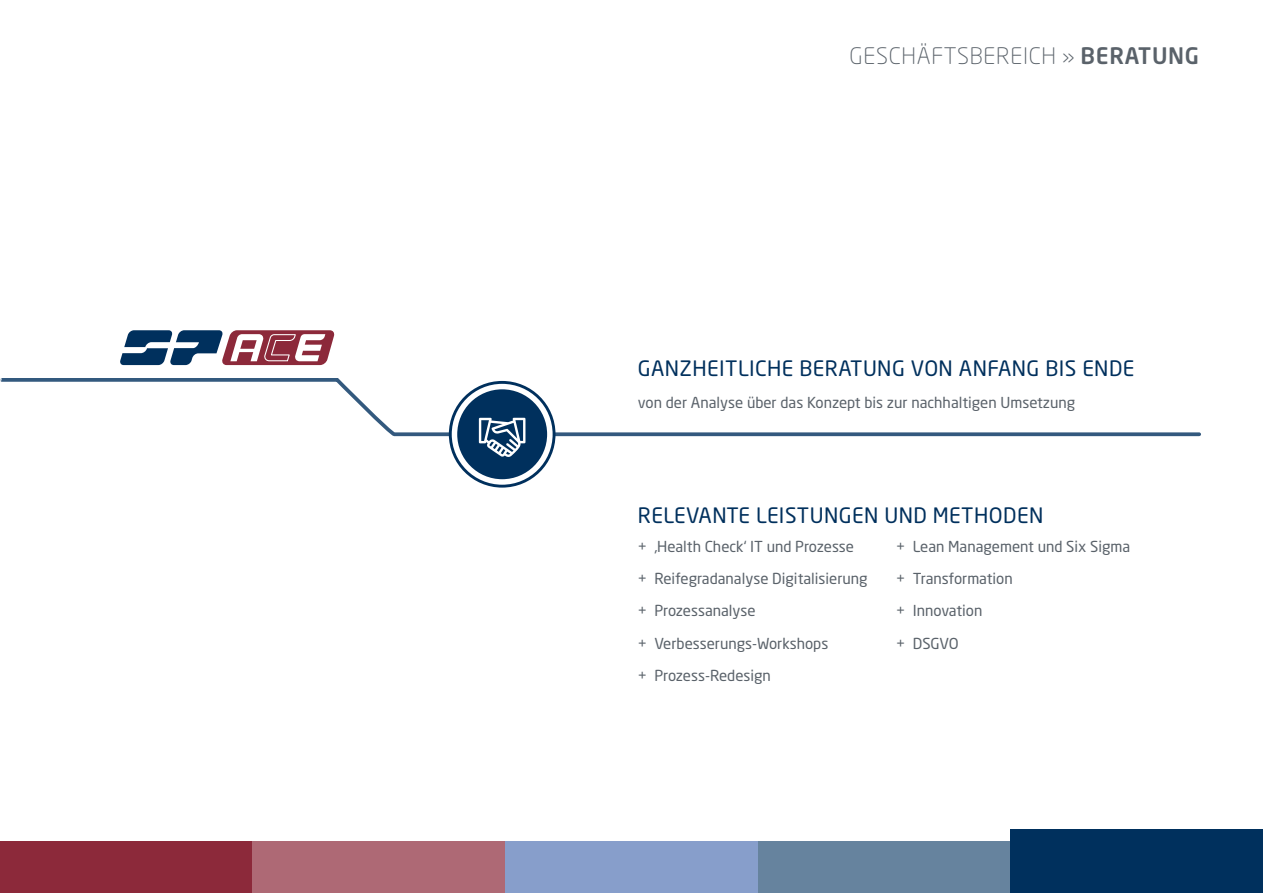
<style>
.page{position:relative;width:1263px;height:893px;background:#fff}
.page>*{position:absolute;margin:0;border:0;box-sizing:border-box;transform-origin:0 0}
.t1{font:300 22.5px "Neo Sans Pro";letter-spacing:.03em;color:#5a626a}
.t2{font:21px "Neo Sans Pro";letter-spacing:.02em;color:#00305d}
.t3{font:15px/32.2px "Neo Sans Pro";color:#5a626a}
.s1{font-weight:500}
</style>
<div class="page">
<svg style="left:3px;top:378px;width:1198px;height:60px"></svg>
<svg style="left:450px;top:382px;width:104px;height:104px"></svg>
<div style="left:449px;top:381px;width:106px;height:107px;border:3px solid #00305d;border-radius:50%"></div>
<div style="left:457px;top:389px;width:90px;height:90px;background:#00305d;border-radius:50%"></div>
<svg style="left:479px;top:418px;width:46px;height:39px"></svg>
<div style="left:0;top:842px;width:253px;height:51px;background:#8c293a"></div>
<div style="left:253px;top:842px;width:252px;height:51px;background:#ae6975"></div>
<div style="left:758px;top:842px;width:252px;height:51px;background:#66839e"></div>
<div style="left:1010px;top:829px;width:253px;height:64px;background:#00305d"></div>
<div style="left:505px;top:842px;width:253px;height:51px;background:#879ecb"></div>
<svg style="left:0;top:378px;width:3px;height:4px"></svg>
<svg style="left:120px;top:330px;width:215px;height:35px"></svg>
<hr style="left:237px;top:349px;width:18px;height:3px;background:#fff">
<h1 class="t1" style="left:849px;top:42px;width:351px">GESCHÄFTSBEREICH » <span class="s1">BERATUNG</span></h1>
<h2 class="t2" style="left:638px;top:355px;width:498px">GANZHEITLICHE BERATUNG VON ANFANG BIS ENDE</h2>
<p class="t3" style="left:638px;top:386px;width:439px">von der Analyse über das Konzept bis zur nachhaltigen Umsetzung</p>
<h2 class="t2" style="left:638px;top:502px;width:407px">RELEVANTE LEISTUNGEN UND METHODEN</h2>
<p class="t3" style="left:638px;top:530px;width:231px">+ ‚Health Check‘ IT und Prozesse<br>+ Reifegradanalyse Digitalisierung + Prozessanalyse<br>+ Verbesserungs-Workshops<br>+ Prozess-Redesign</p>
<p class="t3" style="left:896px;top:530px;width:235px">+ Lean Management und Six Sigma + Transformation<br>+ Innovation<br>+ DSGVO</p>
</div>
